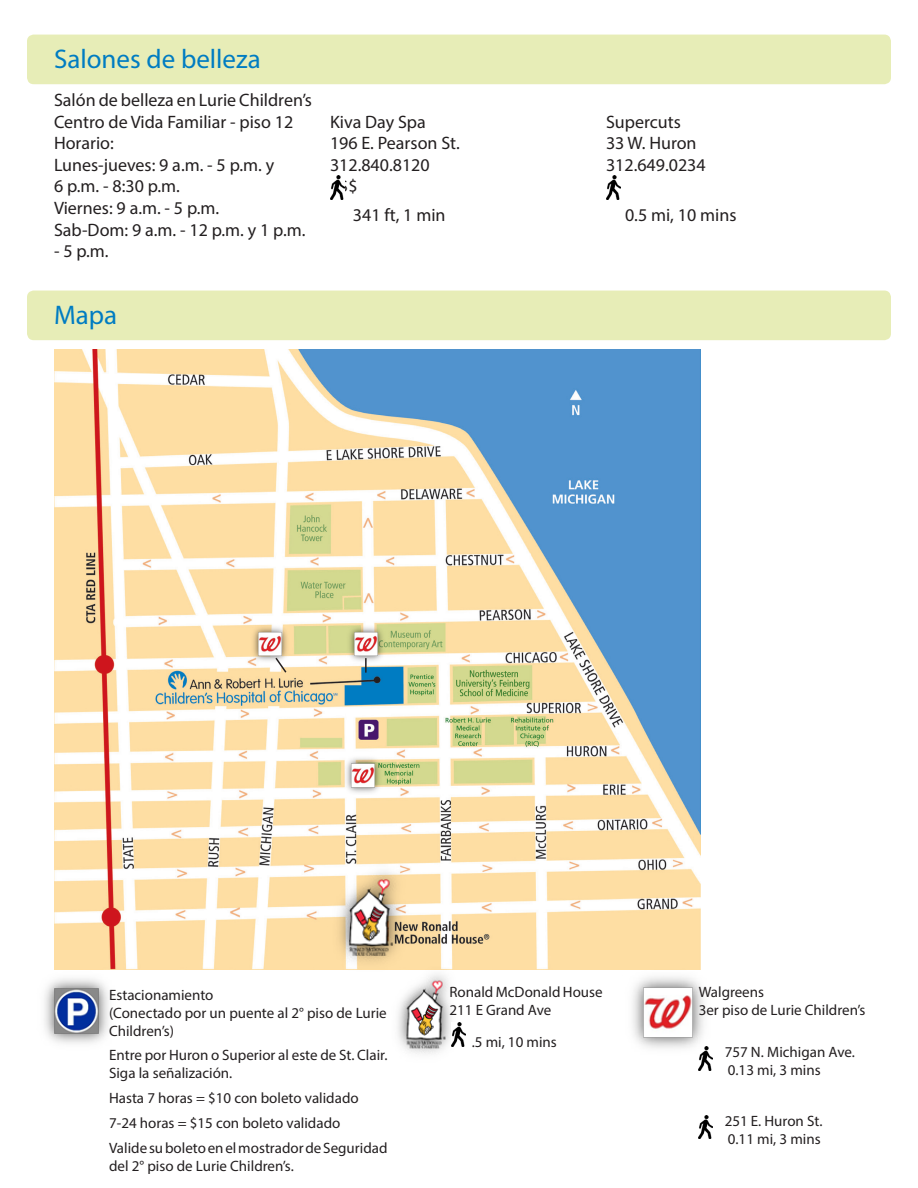
<style>
.page{position:relative;width:918px;height:1188px;background:#fff}
.page>*{position:absolute;margin:0;border:0;box-sizing:border-box;transform-origin:0 0}
.t1{font:27px "Myriad Pro";color:#007cc2}
.t2{font:18px "Myriad Pro";color:#231f20}
.t3{font:15px/18px "Myriad Pro";color:#231f20}
</style>
<div class="page">
<img style="left:54px;top:350px;width:646px;height:620px">
<img style="left:327px;top:858px;width:87px;height:112px">
<div style="left:27px;top:35px;width:864px;height:49px;background:#e7edb7;border-radius:7px"></div>
<div style="left:27px;top:291px;width:864px;height:49px;background:#e7edb7;border-radius:7px"></div>
<img style="left:330px;top:176px;width:14px;height:23px">
<img style="left:606px;top:176px;width:14px;height:23px">
<img style="left:44px;top:978px;width:65px;height:66px">
<img style="left:387px;top:962px;width:77px;height:92px">
<img style="left:451px;top:1023px;width:14px;height:23px">
<img style="left:699px;top:1057px;width:14px;height:13px">
<img style="left:622px;top:967px;width:90px;height:90px">
<img style="left:248px;top:622px;width:43px;height:41px">
<img style="left:345px;top:622px;width:42px;height:41px">
<img style="left:341px;top:754px;width:43px;height:41px">
<svg style="left:274px;top:656px;width:14px;height:18px"></svg>
<svg style="left:365px;top:658px;width:2px;height:15px"></svg>
<img style="left:699px;top:1115px;width:14px;height:24px">
<p class="t1" style="left:54px;top:43px;width:208px">Salones de belleza</p>
<p class="t2" style="left:54px;top:89px;width:260px">Salón de belleza en Lurie Children’s</p>
<p class="t2" style="left:54px;top:111px;width:241px">Centro de Vida Familiar - piso 12</p>
<p class="t2" style="left:54px;top:132px;width:61px">Horario:</p>
<p class="t2" style="left:54px;top:154px;width:222px">Lunes-jueves: 9 a.m. - 5 p.m. y</p>
<p class="t2" style="left:54px;top:175px;width:127px">6 p.m. - 8:30 p.m.</p>
<p class="t2" style="left:54px;top:197px;width:167px">Viernes: 9 a.m. - 5 p.m.</p>
<p class="t2" style="left:54px;top:219px;width:253px">Sab-Dom: 9 a.m. - 12 p.m. y 1 p.m.</p>
<p class="t2" style="left:54px;top:240px;width:56px">- 5 p.m.</p>
<p class="t1" style="left:54px;top:299px;width:65px">Mapa</p>
<p class="t2" style="left:330px;top:111px;width:97px">Kiva Day Spa</p>
<p class="t2" style="left:330px;top:132px;width:131px">196 E. Pearson St.</p>
<p class="t2" style="left:330px;top:154px;width:101px">312.840.8120</p>
<p class="t2" style="left:330px;top:175px;width:29px">$$$</p>
<p class="t2" style="left:353px;top:204px;width:94px">341 ft, 1 min</p>
<p class="t2" style="left:606px;top:111px;width:76px">Supercuts</p>
<p class="t2" style="left:606px;top:132px;width:92px">33 W. Huron</p>
<p class="t2" style="left:606px;top:154px;width:101px">312.649.0234</p>
<p class="t2" style="left:625px;top:204px;width:113px">0.5 mi, 10 mins</p>
<p class="t3" style="left:109px;top:985px;width:106px">Estacionamiento</p>
<p class="t3" style="left:109px;top:1003px;width:279px">(Conectado por un puente al 2° piso de Lurie<br>Children’s)</p>
<p class="t3" style="left:109px;top:1046px;width:280px">Entre por Huron o Superior al este de St. Clair.<br>Siga la señalización.</p>
<p class="t3" style="left:109px;top:1089px;width:251px">Hasta 7 horas = $10 con boleto validado</p>
<p class="t3" style="left:109px;top:1114px;width:233px">7-24 horas = $15 con boleto validado</p>
<p class="t3" style="left:109px;top:1138px;width:280px">Valide su boleto en el mostrador de Seguridad del 2° piso de Lurie Children’s.</p>
<p class="t3" style="left:449px;top:983px;width:155px">Ronald McDonald House</p>
<p class="t3" style="left:449px;top:1001px;width:103px">211 E Grand Ave</p>
<p class="t3" style="left:472px;top:1032px;width:87px">.5 mi, 10 mins</p>
<p class="t3" style="left:699px;top:983px;width:67px">Walgreens</p>
<p class="t3" style="left:699px;top:1001px;width:168px">3er piso de Lurie Children’s</p>
<p class="t3" style="left:725px;top:1043px;width:132px">757 N. Michigan Ave.</p>
<p class="t3" style="left:728px;top:1061px;width:94px">0.13 mi, 3 mins</p>
<p class="t3" style="left:725px;top:1112px;width:99px">251 E. Huron St.</p>
<p class="t3" style="left:728px;top:1130px;width:94px">0.11 mi, 3 mins</p>
</div>
